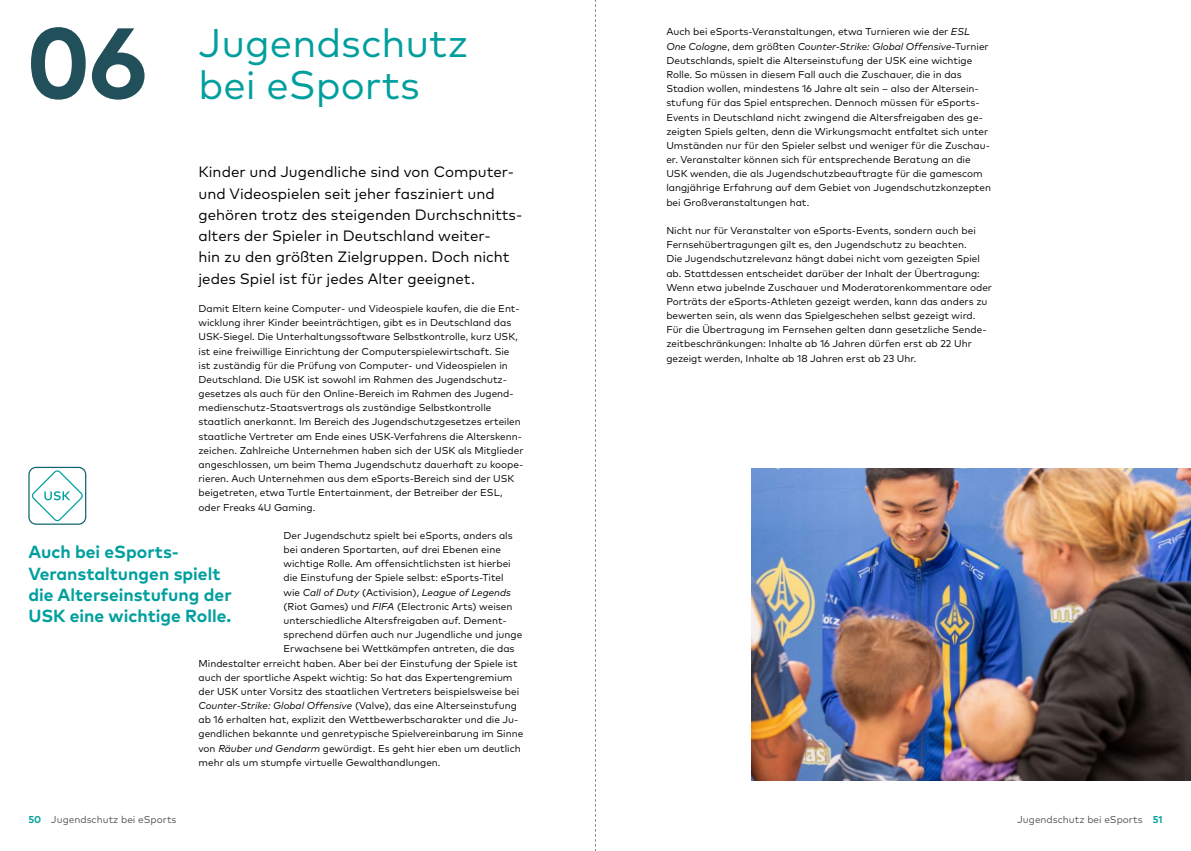
<style>
.page{position:relative;width:1191px;height:851px;background:#fff}
.page>*{position:absolute;margin:0;border:0;box-sizing:border-box;transform-origin:0 0}
.t1{font:700 100px "Mark OT";color:#21505a}
.t2{font:40px "Mark OT";color:#009f9e}
.t3{font:700 17.5px/21.2px "Mark OT";color:#009f9e}
.t4{font:15px/21.2px "Mark OT";color:#000}
.t5{font:10px/14.1px "Mark OT";color:#000}
.t6{font:10px "Mark OT";color:#545453}
.t7{font:italic 10px "Mark OT";color:#000}
.s1{font-style:normal}
.s2{font-style:italic}
.s3{font-weight:700;color:#009f9e}
</style>
<div class="page">
<svg style="left:28px;top:466px;width:58px;height:58px"></svg>
<img style="left:751px;top:468px;width:440px;height:312px">
<svg style="left:595px;top:0;width:1px;height:850px"></svg>
<h1 class="t1" style="left:28px;top:-2px;width:121px">06</h1>
<h2 class="t2" style="left:198px;top:18px;width:271px">Jugendschutz</h2>
<h2 class="t2" style="left:198px;top:60px;width:223px">bei eSports</h2>
<p class="t4" style="left:198px;top:161px;width:325px">Kinder und Jugendliche sind von Computer&shy;und Videospielen seit jeher fasziniert und gehören trotz des steigenden Durchschnitts&shy;alters der Spieler in Deutschland weiter-<br>hin zu den größten Zielgruppen. Doch nicht jedes Spiel ist für jedes Alter geeignet.</p>
<p class="t5" style="left:198px;top:301px;width:326px">Damit Eltern keine Computer- und Videospiele kaufen, die die Ent&shy;wicklung ihrer Kinder beeinträchtigen, gibt es in Deutschland das USK-Siegel. Die Unterhaltungssoftware Selbstkontrolle, kurz USK, ist eine freiwillige Einrichtung der Computerspielewirtschaft. Sie ist zuständig für die Prüfung von Computer- und Videospielen in Deutschland. Die USK ist sowohl im Rahmen des Jugendschutz&shy;gesetzes als auch für den Online-Bereich im Rahmen des Jugend&shy;medienschutz-Staatsvertrags als zuständige Selbstkontrolle staatlich anerkannt. Im Bereich des Jugendschutzgesetzes erteilen staatliche Vertreter am Ende eines USK-Verfahrens die Alterskenn&shy;zeichen. Zahlreiche Unternehmen haben sich der USK als Mitglieder angeschlossen, um beim Thema Jugendschutz dauerhaft zu koope&shy;rieren. Auch Unternehmen aus dem eSports-Bereich sind der USK beigetreten, etwa Turtle Entertainment, der Betreiber der ESL, oder Freaks 4U Gaming.</p>
<p class="t5" style="left:283px;top:528px;width:231px">Der Jugendschutz spielt bei eSports, anders als</p>
<p class="t5" style="left:283px;top:542px;width:219px">bei anderen Sportarten, auf drei Ebenen eine</p>
<p class="t5" style="left:283px;top:556px;width:229px">wichtige Rolle. Am offensichtlichsten ist hierbei</p>
<p class="t5" style="left:283px;top:570px;width:222px">die Einstufung der Spiele selbst: eSports-Titel</p>
<p class="t7" style="left:283px;top:586px;width:229px"><span class="s1">wie</span> Call of Duty <span class="s1">(Activision),</span> League of Legends</p>
<p class="t5" style="left:283px;top:599px;width:230px">(Riot Games) und <span class="s2">FIFA</span> (Electronic Arts) weisen</p>
<p class="t5" style="left:283px;top:613px;width:225px">unterschiedliche Altersfreigaben auf. Dement-</p>
<p class="t5" style="left:283px;top:627px;width:240px">sprechend dürfen auch nur Jugendliche und junge</p>
<p class="t5" style="left:283px;top:641px;width:232px">Erwachsene bei Wettkämpfen antreten, die das</p>
<p class="t5" style="left:198px;top:655px;width:321px">Mindestalter erreicht haben. Aber bei der Einstufung der Spiele ist</p>
<p class="t5" style="left:198px;top:670px;width:315px">auch der sportliche Aspekt wichtig: So hat das Expertengremium</p>
<p class="t5" style="left:198px;top:684px;width:322px">der USK unter Vorsitz des staatlichen Vertreters beispielsweise bei</p>
<p class="t5" style="left:198px;top:698px;width:320px"><span class="s2">Counter-Strike: Global Offensive</span> (Valve), das eine Alterseinstufung</p>
<p class="t5" style="left:198px;top:712px;width:321px">ab 16 erhalten hat, explizit den Wettbewerbscharakter und die Ju-</p>
<p class="t5" style="left:198px;top:726px;width:326px">gendlichen bekannte und genretypische Spielvereinbarung im Sinne</p>
<p class="t5" style="left:198px;top:740px;width:324px">von <span class="s2">Räuber und Gendarm</span> gewürdigt. Es geht hier eben um deutlich</p>
<p class="t5" style="left:198px;top:755px;width:243px">mehr als um stumpfe virtuelle Gewalthandlungen.</p>
<h3 class="t3" style="left:28px;top:541px;width:205px">Auch bei eSports-<br>Veranstaltungen spielt die Alterseinstufung der<br>USK eine wichtige Rolle.</h3>
<p class="t5" style="left:666px;top:25px;width:326px">Auch bei eSports-Veranstaltungen, etwa Turnieren wie der <span class="s2">ESL One Cologne</span>, dem größten <span class="s2">Counter-Strike: Global Offensive</span>-Turnier Deutschlands, spielt die Alterseinstufung der USK eine wichtige Rolle. So müssen in diesem Fall auch die Zuschauer, die in das Stadion wollen, mindestens 16 Jahre alt sein – also der Altersein&shy;stufung für das Spiel entsprechen. Dennoch müssen für eSports-Events in Deutschland nicht zwingend die Altersfreigaben des ge&shy;zeigten Spiels gelten, denn die Wirkungsmacht entfaltet sich unter Umständen nur für den Spieler selbst und weniger für die Zuschau&shy;er. Veranstalter können sich für entsprechende Beratung an die USK wenden, die als Jugendschutzbeauftragte für die gamescom langjährige Erfahrung auf dem Gebiet von Jugendschutzkonzepten bei Großveranstaltungen hat.</p>
<p class="t5" style="left:666px;top:223px;width:327px">Nicht nur für Veranstalter von eSports-Events, sondern auch bei Fernsehübertragungen gilt es, den Jugendschutz zu beachten.<br>Die Jugendschutzrelevanz hängt dabei nicht vom gezeigten Spiel ab. Stattdessen entscheidet darüber der Inhalt der Übertragung:<br>Wenn etwa jubelnde Zuschauer und Moderatorenkommentare oder Porträts der eSports-Athleten gezeigt werden, kann das anders zu bewerten sein, als wenn das Spielgeschehen selbst gezeigt wird.<br>Für die Übertragung im Fernsehen gelten dann gesetzliche Sende&shy;zeitbeschränkungen: Inhalte ab 16 Jahren dürfen erst ab 22 Uhr gezeigt werden, Inhalte ab 18 Jahren erst ab 23 Uhr.</p>
<p class="t6" style="left:28px;top:812px;width:150px"><span class="s3">50</span> Jugendschutz bei eSports</p>
<p class="t6" style="left:1017px;top:812px;width:147px">Jugendschutz bei eSports <span class="s3">51</span></p>
</div>
